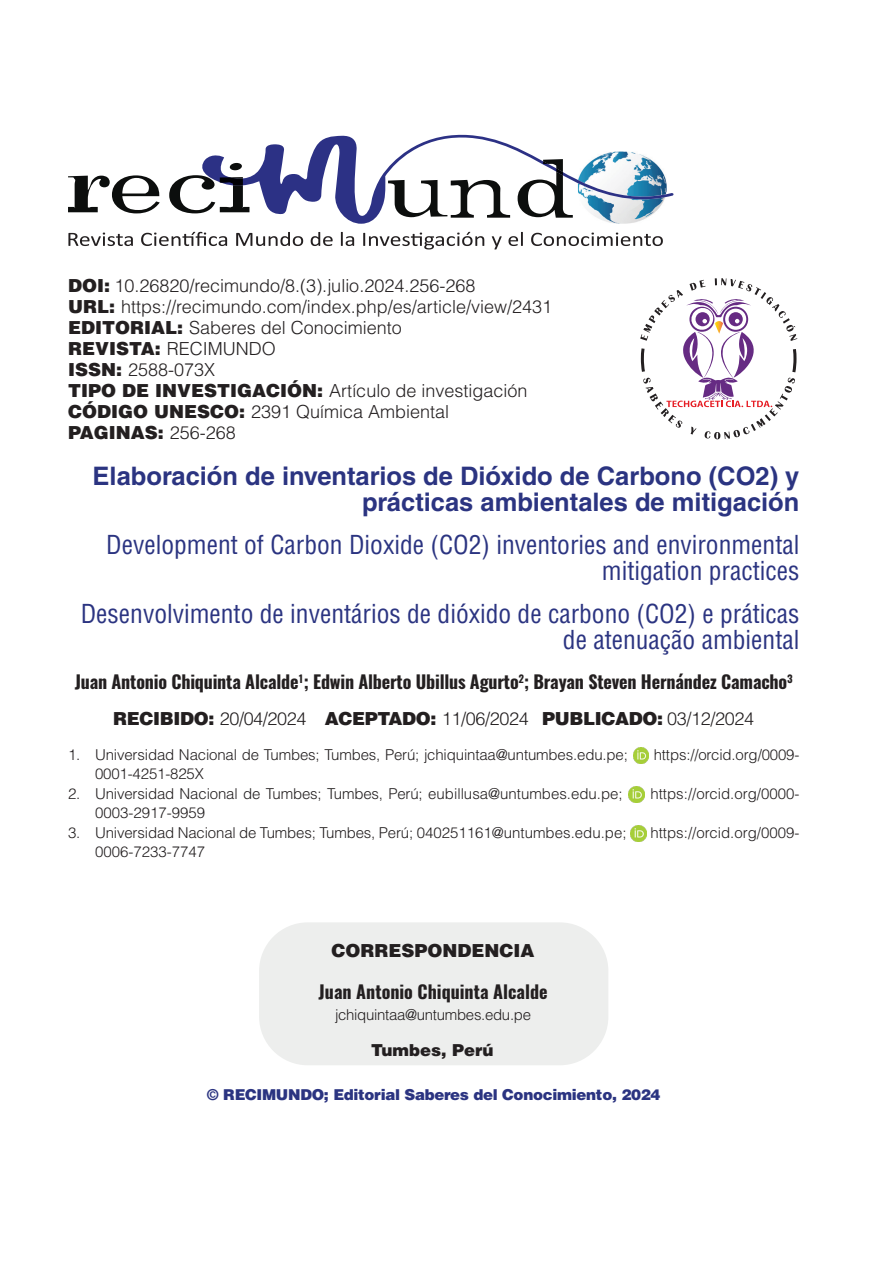
<style>
.page{position:relative;width:893px;height:1263px;background:#fff}
.page>*{position:absolute;margin:0;border:0;box-sizing:border-box;transform-origin:0 0}
.t1{font:condensed 25.5px/25.5px "Helvetica LT Std";color:#2b3481;text-align:right}
.t2{font:700 25.5px/25.5px "Helvetica LT Std";color:#2b3481;text-align:right}
.t3{font:300 18px "Helvetica LT Std";color:#231f20}
.t4{font:700 18px "Oswald";letter-spacing:-.01em;color:#231f20}
.t5{font:300 18px "Helvetica LT Std";letter-spacing:-.02em;color:#231f20}
.t6{font:900 18px "Helvetica LT Std";color:#231f20}
.t7{font:900 16.5px "Helvetica LT Std";color:#231f20}
.t8{font:300 15px "Helvetica LT Std";letter-spacing:-.01em;color:#231f20}
.t9{font:900 15px "Helvetica LT Std";letter-spacing:-.02em;color:#2b3481}
.s1{font-weight:900}
.s2{font-weight:300}
</style>
<div class="page">
<svg style="left:68px;top:175px;width:92px;height:38px"></svg>
<svg style="left:169px;top:134px;width:505px;height:90px"></svg>
<svg style="left:68px;top:233px;width:65px;height:13px"></svg>
<svg style="left:141px;top:232px;width:86px;height:14px"></svg>
<svg style="left:236px;top:232px;width:67px;height:14px"></svg>
<svg style="left:311px;top:232px;width:22px;height:14px"></svg>
<svg style="left:341px;top:232px;width:13px;height:14px"></svg>
<svg style="left:363px;top:232px;width:121px;height:17px"></svg>
<svg style="left:492px;top:236px;width:10px;height:13px"></svg>
<svg style="left:508px;top:232px;width:15px;height:14px"></svg>
<svg style="left:531px;top:233px;width:132px;height:13px"></svg>
<img style="left:633px;top:748px;width:16px;height:15px">
<img style="left:629px;top:787px;width:15px;height:15px">
<img style="left:631px;top:826px;width:15px;height:15px">
<div style="left:259px;top:922px;width:349px;height:143px;background:#edeeed;border-radius:49px"></div>
<svg style="left:640px;top:278px;width:157px;height:161px"></svg>
<p class="t3" style="left:68px;top:274px;width:409px"><span class="s1">DOI:</span> 10.26820/recimundo/8.(3).julio.2024.256-268</p>
<p class="t3" style="left:68px;top:295px;width:486px"><span class="s1">URL:</span> https://recimundo.com/index.php/es/article/view/2431</p>
<p class="t3" style="left:68px;top:316px;width:335px"><span class="s1">EDITORIAL:</span> Saberes del Conocimiento</p>
<p class="t3" style="left:68px;top:337px;width:209px"><span class="s1">REVISTA:</span> RECIMUNDO</p>
<p class="t3" style="left:68px;top:358px;width:149px"><span class="s1">ISSN:</span> 2588-073X</p>
<p class="t3" style="left:68px;top:379px;width:461px"><span class="s1">TIPO DE INVESTIGACIÓN:</span> Artículo de investigación</p>
<p class="t3" style="left:68px;top:400px;width:383px"><span class="s1">CÓDIGO UNESCO:</span> 2391 Química Ambiental</p>
<p class="t6" style="left:68px;top:420px;width:169px">PAGINAS: <span class="s2">256-268</span></p>
<p class="t2" style="left:93px;top:463px;width:708px">Elaboración de inventarios de Dióxido de Carbono (CO2) y prácticas ambientales de mitigación</p>
<p class="t1" style="left:106px;top:532px;width:695px">Development of Carbon Dioxide (CO2) inventories and environmental mitigation practices</p>
<p class="t1" style="left:81px;top:601px;width:720px">Desenvolvimento de inventários de dióxido de carbono (CO2) e práticas de atenuação ambiental</p>
<p class="t4" style="left:75px;top:672px;width:719px">Juan Antonio Chiquinta Alcalde<sup>1</sup>; Edwin Alberto Ubillus Agurto<sup>2</sup>; Brayan Steven Hernández Camacho<sup>3</sup></p>
<p class="t5" style="left:113px;top:707px;width:642px"><span class="s1">RECIBIDO:</span> 20/04/2024 <span class="s1">ACEPTADO:</span> 11/06/2024 <span class="s1">PUBLICADO:</span> 03/12/2024</p>
<p class="t8" style="left:68px;top:745px;width:561px">1. Universidad Nacional de Tumbes; Tumbes, Perú; jchiquintaa@untumbes.edu.pe;</p>
<p class="t8" style="left:654px;top:745px;width:147px">https://orcid.org/0009-</p>
<p class="t8" style="left:95px;top:764px;width:110px">0001-4251-825X</p>
<p class="t8" style="left:68px;top:784px;width:556px">2. Universidad Nacional de Tumbes; Tumbes, Perú; eubillusa@untumbes.edu.pe;</p>
<p class="t8" style="left:650px;top:784px;width:150px">https://orcid.org/0000-</p>
<p class="t8" style="left:95px;top:803px;width:112px">0003-2917-9959</p>
<p class="t8" style="left:68px;top:823px;width:560px">3. Universidad Nacional de Tumbes; Tumbes, Perú; 040251161@untumbes.edu.pe;</p>
<p class="t8" style="left:650px;top:823px;width:150px">https://orcid.org/0009-</p>
<p class="t8" style="left:95px;top:842px;width:112px">0006-7233-7747</p>
<p class="t6" style="left:332px;top:939px;width:204px">CORRESPONDENCIA</p>
<p class="t4" style="left:319px;top:982px;width:230px">Juan Antonio Chiquinta Alcalde</p>
<p class="t8" style="left:335px;top:1005px;width:197px">jchiquintaa@untumbes.edu.pe</p>
<p class="t7" style="left:371px;top:1039px;width:124px">Tumbes, Perú</p>
<p class="t9" style="left:207px;top:1085px;width:455px">© RECIMUNDO; Editorial Saberes del Conocimiento, 2024</p>
</div>
